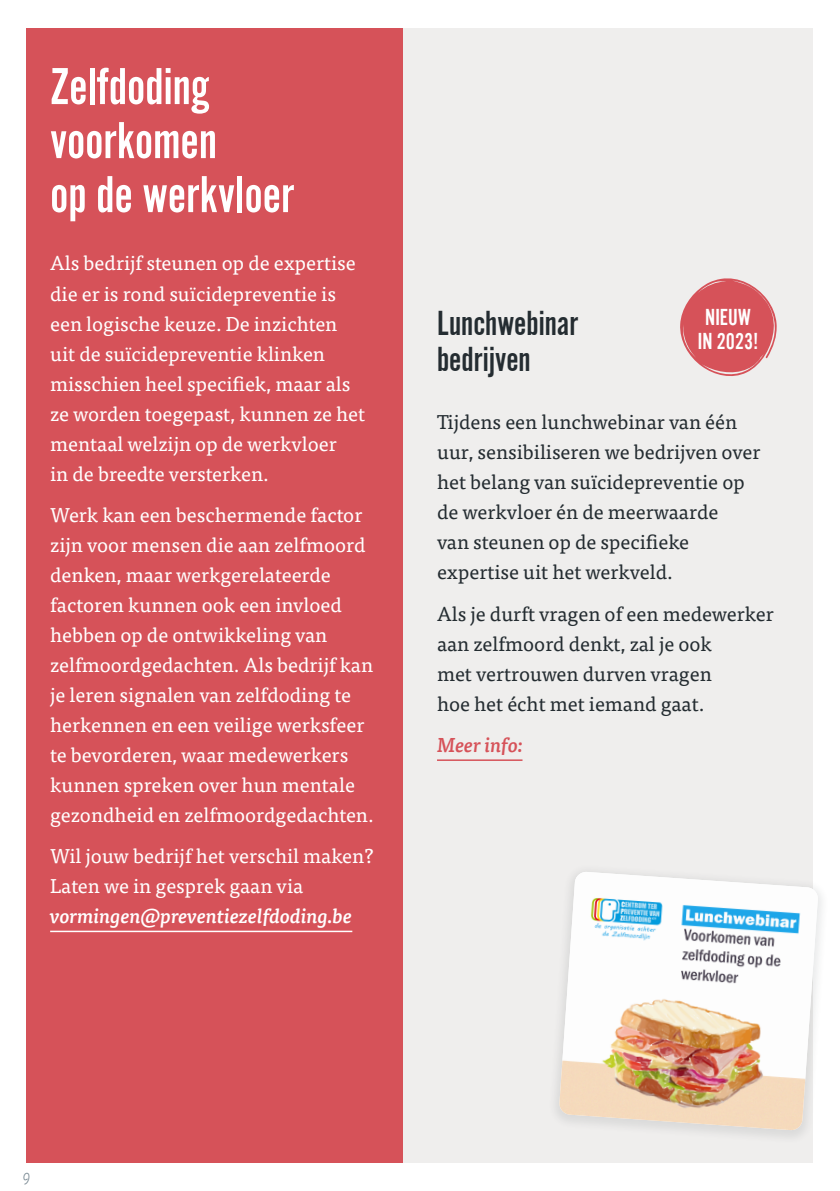
<style>
.page{position:relative;width:840px;height:1191px;background:#fff}
.page>*{position:absolute;margin:0;border:0;box-sizing:border-box;transform-origin:0 0}
.t1{font:54px/54px "Alternate Gothic Com No 2";color:#fff}
.t2{font:36px/36px "Alternate Gothic Com No 2";color:#242c31}
.t3{font:24px/24px "Alternate Gothic Com No 2";color:#fff;text-align:center}
.t4{font:22px "Amadeo Std";color:#768690}
.t5{font:20px/30px "Tisa Pro";color:#fff}
.t6{font:20px/30px "Tisa Pro";color:#242c31}
.t7{font:italic 500 20px "Tisa Pro";color:#fff}
.t8{font:italic 500 20px "Tisa Pro";letter-spacing:-.005em;color:#d65259}
</style>
<div class="page">
<div style="left:27px;top:28px;width:785px;height:1134px;background:#efeeed"></div>
<svg style="left:680px;top:278px;width:97px;height:98px"></svg>
<div style="left:547px;top:863px;width:281px;height:282px;background:#242c31;opacity:.1"></div>
<img style="left:558px;top:872px;width:259px;height:258px">
<hr style="left:437px;top:759px;width:85px;height:2px;background:#d65259">
<div style="left:27px;top:28px;width:376px;height:1134px;background:#d65259"></div>
<hr style="left:50px;top:930px;width:302px;height:2px;background:#fff">
<h1 class="t1" style="left:50px;top:59px;width:245px">Zelfdoding voorkomen<br>op de werkvloer</h1>
<p class="t5" style="left:50px;top:247px;width:316px">Als bedrijf steunen op de expertise die er is rond suïcidepreventie is een logische keuze. De inzichten uit de suïcidepreventie klinken misschien heel specifiek, maar als ze worden toegepast, kunnen ze het mentaal welzijn op de werkvloer<br>in de breedte versterken.</p>
<p class="t5" style="left:50px;top:499px;width:325px">Werk kan een beschermende factor zijn voor mensen die aan zelfmoord denken, maar werkgerelateerde factoren kunnen ook een invloed hebben op de ontwikkeling van zelfmoordgedachten. Als bedrijf kan je leren signalen van zelfdoding te herkennen en een veilige werksfeer te bevorderen, waar medewerkers kunnen spreken over hun mentale gezondheid en zelfmoordgedachten.</p>
<p class="t5" style="left:50px;top:840px;width:324px">Wil jouw bedrijf het verschil maken?<br>Laten we in gesprek gaan via</p>
<p class="t7" style="left:50px;top:901px;width:303px">vormingen@preventiezelfdoding.be</p>
<p class="t3" style="left:697px;top:305px;width:62px">NIEUW<br>IN 2023!</p>
<h2 class="t2" style="left:437px;top:305px;width:142px">Lunchwebinar bedrijven</h2>
<p class="t6" style="left:437px;top:406px;width:325px">Tijdens een lunchwebinar van één uur, sensibiliseren we bedrijven over het belang van suïcidepreventie op de werkvloer én de meerwaarde<br>van steunen op de specifieke expertise uit het werkveld.</p>
<p class="t6" style="left:437px;top:597px;width:338px">Als je durft vragen of een medewerker aan zelfmoord denkt, zal je ook<br>met vertrouwen durven vragen<br>hoe het écht met iemand gaat.</p>
<p class="t8" style="left:437px;top:730px;width:87px">Meer info:</p>
<p class="t4" style="left:22px;top:1164px;width:11px">9</p>
</div>
